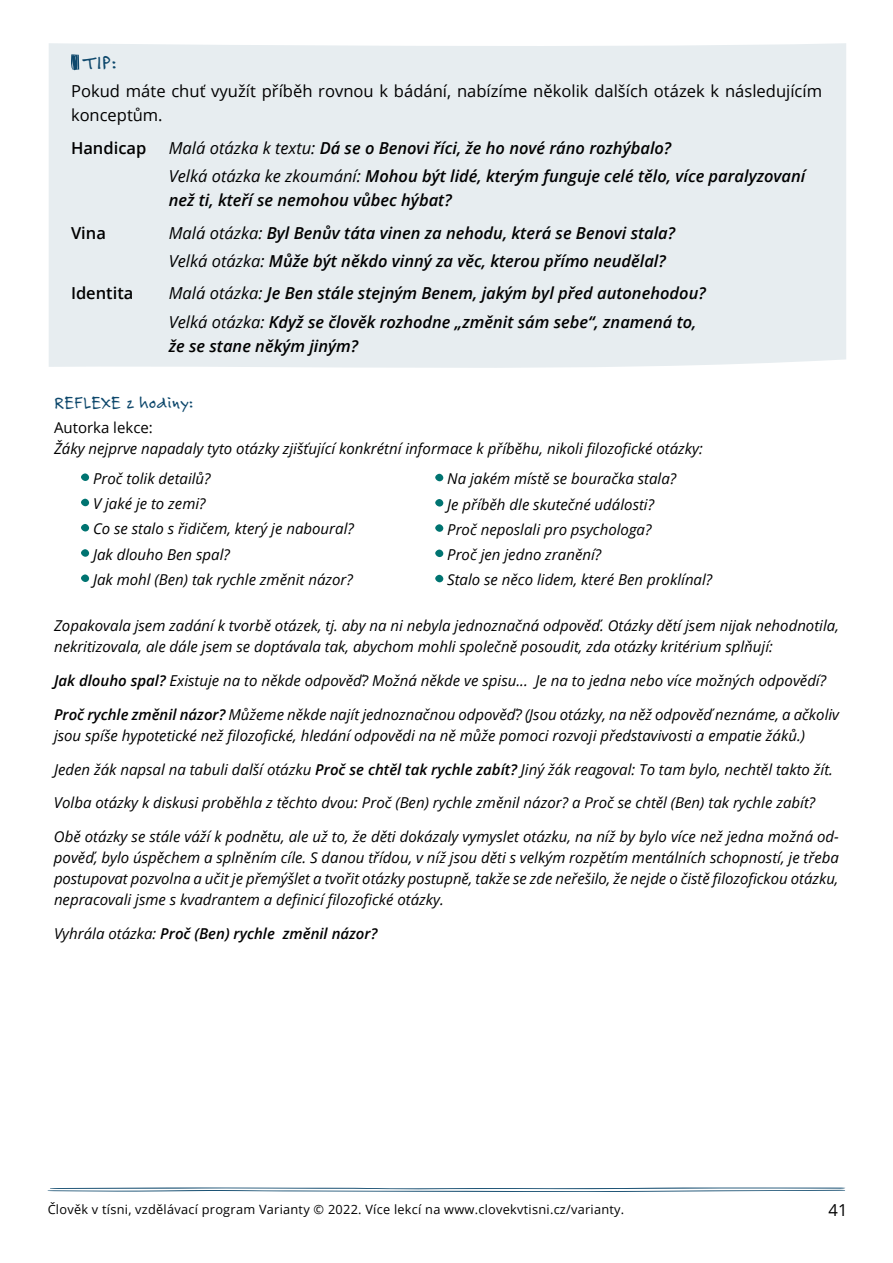
<style>
.page{position:relative;width:893px;height:1263px;background:#fff}
.page>*{position:absolute;margin:0;border:0;box-sizing:border-box;transform-origin:0 0}
.t1{font:21px "Felt Tip Roman";color:#0e486c}
.t2{font:18px "Felt Tip Roman";letter-spacing:.02em;color:#0e486c}
.t3{font:italic 600 16.5px/28.2px "Open Sans";color:#000}
.t4{font:16.5px/24px "Open Sans";color:#000}
.t5{font:600 16.5px "Open Sans";color:#000}
.t6{font:italic 15px/25.2px "Open Sans";color:#000}
.t7{font:italic 600 15px "Open Sans";color:#000}
.t8{font:15px "Open Sans";color:#000}
.t9{font:12.75px "Open Sans";letter-spacing:.02em;color:#000}
.s1{font-weight:400}
.s2{font-weight:600}
</style>
<div class="page">
<svg style="left:48px;top:1187px;width:797px;height:5px"></svg>
<div style="left:49px;top:43px;width:797px;height:325px;background:#e7edf0"></div>
<div style="left:81px;top:473px;width:8px;height:8px;background:#007471;border-radius:50%"></div>
<div style="left:81px;top:499px;width:8px;height:7px;background:#007471;border-radius:50%"></div>
<div style="left:81px;top:524px;width:8px;height:7px;background:#007471;border-radius:50%"></div>
<div style="left:81px;top:549px;width:8px;height:8px;background:#007471;border-radius:50%"></div>
<div style="left:81px;top:574px;width:8px;height:8px;background:#007471;border-radius:50%"></div>
<svg style="left:71px;top:54px;width:8px;height:16px"></svg>
<div style="left:435px;top:474px;width:8px;height:7px;background:#007471;border-radius:50%"></div>
<div style="left:435px;top:499px;width:8px;height:8px;background:#007471;border-radius:50%"></div>
<div style="left:435px;top:524px;width:8px;height:8px;background:#007471;border-radius:50%"></div>
<div style="left:435px;top:549px;width:8px;height:8px;background:#007471;border-radius:50%"></div>
<div style="left:435px;top:575px;width:8px;height:7px;background:#007471;border-radius:50%"></div>
<h1 class="t1" style="left:83px;top:49px;width:34px">TIP:</h1>
<p class="t4" style="left:71px;top:79px;width:753px">Pokud máte chuť využít příběh rovnou k bádání, nabízíme několik dalších otázek k následujícím konceptům.</p>
<p class="t5" style="left:71px;top:137px;width:77px">Handicap</p>
<p class="t3" style="left:169px;top:133px;width:638px"><span class="s1">Malá otázka k textu:</span> Dá se o Benovi říci, že ho nové ráno rozhýbalo?<br><span class="s1">Velká otázka ke zkoumání:</span> Mohou být lidé, kterým funguje celé tělo, více paralyzovaní</p>
<p class="t3" style="left:169px;top:186px;width:284px">než ti, kteří se nemohou vůbec hýbat?</p>
<p class="t5" style="left:71px;top:221px;width:36px">Vina</p>
<p class="t3" style="left:169px;top:218px;width:508px"><span class="s1">Malá otázka:</span> Byl Benův táta vinen za nehodu, která se Benovi stala?<br><span class="s1">Velká otázka:</span> Může být někdo vinný za věc, kterou přímo neudělal?</p>
<p class="t5" style="left:71px;top:282px;width:64px">Identita</p>
<p class="t3" style="left:169px;top:279px;width:538px"><span class="s1">Malá otázka:</span> Je Ben stále stejným Benem, jakým byl před autonehodou?<br><span class="s1">Velká otázka:</span> Když se člověk rozhodne „změnit sám sebe“, znamená to,</p>
<p class="t3" style="left:169px;top:331px;width:191px">že se stane někým jiným?</p>
<p class="t2" style="left:54px;top:391px;width:140px">REFLEXE z hodiny:</p>
<p class="t8" style="left:54px;top:418px;width:100px">Autorka lekce:</p>
<p class="t6" style="left:93px;top:434px;width:611px;line-height:29.5px;text-indent:-39px">Žáky nejprve napadaly tyto otázky zjišťující konkrétní informace k příběhu, nikoli filozofické otázky:<br>Proč tolik detailů?</p>
<p class="t6" style="left:93px;top:491px;width:262px">V jaké je to zemi?<br>Co se stalo s řidičem, který je naboural?<br>Jak dlouho Ben spal?<br>Jak mohl (Ben) tak rychle změnit názor?</p>
<p class="t6" style="left:54px;top:615px;width:786px;line-height:21px">Zopakovala jsem zadání k tvorbě otázek, tj. aby na ni nebyla jednoznačná odpověď. Otázky dětí jsem nijak nehodnotila, nekritizovala, ale dále jsem se doptávala tak, abychom mohli společně posoudit, zda otázky kritérium splňují:</p>
<p class="t6" style="left:54px;top:667px;width:774px"><span class="s2">Jak dlouho spal?</span> Existuje na to někde odpověď? Možná někde ve spisu... Je na to jedna nebo více možných odpovědí?</p>
<p class="t6" style="left:54px;top:703px;width:787px;line-height:21px"><span class="s2">Proč rychle změnil názor?</span> Můžeme někde najít jednoznačnou odpověď? (Jsou otázky, na něž odpověď neznáme, a ačkoliv jsou spíše hypotetické než filozofické, hledání odpovědi na ně může pomoci rozvoji představivosti a empatie žáků.)</p>
<p class="t6" style="left:54px;top:756px;width:780px">Jeden žák napsal na tabuli další otázku <span class="s2">Proč se chtěl tak rychle zabít?</span> Jiný žák reagoval: To tam bylo, nechtěl takto žít.</p>
<p class="t6" style="left:54px;top:790px;width:763px">Volba otázky k diskusi proběhla z těchto dvou: Proč (Ben) rychle změnil názor? a Proč se chtěl (Ben) tak rychle zabít?</p>
<p class="t6" style="left:54px;top:826px;width:786px;line-height:21px;text-align:justify">Obě otázky se stále váží k podnětu, ale už to, že děti dokázaly vymyslet otázku, na níž by bylo více než jedna možná od&shy;pověď, bylo úspěchem a splněním cíle. S danou třídou, v níž jsou děti s velkým rozpětím mentálních schopností, je třeba postupovat pozvolna a učit je přemýšlet a tvořit otázky postupně, takže se zde neřešilo, že nejde o čistě filozofickou otázku, nepracovali jsme s kvadrantem a definicí filozofické otázky.</p>
<p class="t7" style="left:54px;top:923px;width:325px"><span class="s1">Vyhrála otázka:</span> Proč (Ben) rychle změnil názor?</p>
<p class="t6" style="left:447px;top:466px;width:267px">Na jakém místě se bouračka stala?<br>Je příběh dle skutečné události?<br>Proč neposlali pro psychologa?<br>Proč jen jedno zranění?<br>Stalo se něco lidem, které Ben proklínal?</p>
<p class="t9" style="left:48px;top:1200px;width:578px">Člověk v tísni, vzdělávací program Varianty © 2022. Více lekcí na www.clovekvtisni.cz/varianty.</p>
<p class="t4" style="left:828px;top:1197px;width:20px">41</p>
</div>
